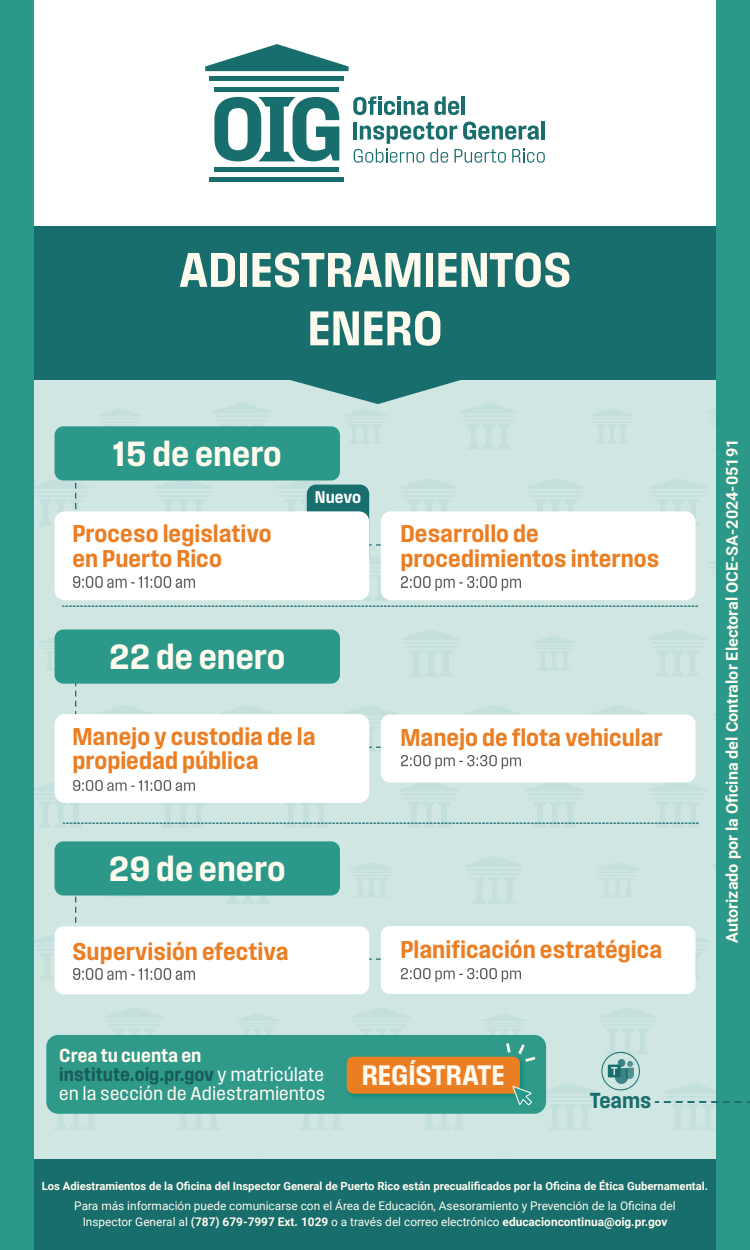
<style>
.page{position:relative;width:750px;height:1250px;background:#fff}
.page>*{position:absolute;margin:0;border:0;box-sizing:border-box;transform-origin:0 0}
.t1{font:51.06px/58.4px "Field Gothic No.54 Demi Compact";color:#fffaee;text-align:center}
.t2{font:36.75px "Field Gothic No.54 Demi Compact";color:#fffaee}
.t3{font:29.56px "Field Gothic No.54 Demi Compact";color:#fffaee}
.t4{font:25.56px/24.4px "Field Gothic No.54 Demi Compact";color:#eb7e23}
.t5{font:22.81px "Field Gothic No.54 Demi Compact";color:#186d6d}
.t6{font:19.88px/19.1px "Field Gothic No.54 Demi Compact";color:#185b59}
.t7{font:19.88px "Field Gothic No.52 Reg Compact";color:#fffaee}
.t8{font:17.88px "Field Gothic No.54 Demi Compact";letter-spacing:-.005em;color:#fff}
.t9{font:700 16.19px "Roboto";color:#fffaee}
.t10{font:11.88px/16.2px "Roboto";color:#fffaee;text-align:center}
.t11{font:700 11.25px "Roboto";color:#fffaee}
.s1{color:#fffaee}
.s2{font-family:"Field Gothic No.52 Reg Compact";color:#fff}
.s3{font-weight:700}
</style>
<div class="page">
<img style="left:33px;top:380px;width:684px;height:779px">
<div style="left:28px;top:1159px;width:689px;height:91px;background:#186d6d"></div>
<svg style="left:353px;top:96px;width:75px;height:19px"></svg>
<svg style="left:435px;top:96px;width:24px;height:19px"></svg>
<hr style="left:462px;top:96px;width:3px;height:19px;background:#186d6d">
<hr style="left:353px;top:122px;width:4px;height:17px;background:#186d6d">
<hr style="left:541px;top:121px;width:4px;height:18px;background:#186d6d">
<svg style="left:354px;top:122px;width:191px;height:41px"></svg>
<hr style="left:214px;top:87px;width:125px;height:4px;background:#186d6d">
<hr style="left:210px;top:77px;width:134px;height:4px;background:#186d6d">
<div style="left:210px;top:177px;width:134px;height:5px;background:#186d6d"></div>
<div style="left:214px;top:167px;width:125px;height:5px;background:#186d6d"></div>
<svg style="left:205px;top:44px;width:144px;height:27px"></svg>
<svg style="left:214px;top:97px;width:125px;height:64px"></svg>
<div style="left:31px;top:226px;width:689px;height:154px;background:#186d6d"></div>
<div style="left:0;top:0;width:33px;height:1250px;background:#2c9889"></div>
<img style="left:628px;top:1061px;width:5px;height:18px">
<img style="left:615px;top:1059px;width:13px;height:24px">
<svg style="left:608px;top:1065px;width:13px;height:12px"></svg>
<div style="left:602px;top:1052px;width:38px;height:38px;border:1px solid #186d6d;border-radius:50%"></div>
<div style="left:46px;top:1035px;width:500px;height:79px;background:#2f998a;border-radius:12px"></div>
<img style="left:346px;top:1056px;width:178px;height:41px">
<div style="left:347px;top:1057px;width:173px;height:37px;background:#eb7e23;border-radius:6px"></div>
<svg style="left:513px;top:1086px;width:19px;height:19px"></svg>
<svg style="left:504px;top:1043px;width:32px;height:21px"></svg>
<div style="left:717px;top:0;width:33px;height:1250px;background:#2c9889"></div>
<svg style="left:655px;top:1101px;width:86px;height:2px"></svg>
<svg style="left:63px;top:606px;width:635px;height:1px"></svg>
<svg style="left:63px;top:823px;width:635px;height:1px"></svg>
<svg style="left:75px;top:480px;width:1px;height:31px"></svg>
<svg style="left:295px;top:485px;width:111px;height:71px;background:#79acab"></svg>
<div style="left:55px;top:426px;width:285px;height:54px;background:#2c9889;border-radius:9px"></div>
<div style="left:55px;top:511px;width:314px;height:89px;background:#fff;border-radius:10px"></div>
<div style="left:381px;top:511px;width:314px;height:89px;background:#fff;border-radius:10px"></div>
<svg style="left:369px;top:747px;width:12px;height:1px"></svg>
<svg style="left:75px;top:684px;width:1px;height:30px"></svg>
<div style="left:55px;top:629px;width:285px;height:55px;background:#2c9889;border-radius:9px"></div>
<div style="left:55px;top:714px;width:314px;height:89px;background:#fff;border-radius:10px"></div>
<div style="left:381px;top:715px;width:314px;height:67px;background:#fff;border-radius:9px"></div>
<svg style="left:369px;top:958px;width:12px;height:2px"></svg>
<svg style="left:75px;top:896px;width:1px;height:30px"></svg>
<div style="left:55px;top:841px;width:285px;height:55px;background:#2c9889;border-radius:9px"></div>
<div style="left:55px;top:926px;width:314px;height:68px;background:#fff;border-radius:9px"></div>
<div style="left:381px;top:926px;width:314px;height:68px;background:#fff;border-radius:9px"></div>
<img style="left:73px;top:577px;width:121px;height:11px">
<img style="left:402px;top:577px;width:118px;height:13px">
<img style="left:73px;top:780px;width:121px;height:11px">
<img style="left:402px;top:755px;width:118px;height:14px">
<img style="left:73px;top:968px;width:121px;height:11px">
<img style="left:402px;top:969px;width:118px;height:13px">
<svg style="left:278px;top:380px;width:194px;height:24px;background:#7eb0ae"></svg>
<h1 class="t1" style="left:179px;top:243px;width:394px">ADIESTRAMIENTOS<br>ENERO</h1>
<h2 class="t2" style="left:113px;top:436px;width:171px">15 de enero</h2>
<h3 class="t8" style="left:315px;top:489px;width:48px">Nuevo</h3>
<h3 class="t4" style="left:72px;top:523px;width:201px">Proceso legislativo en Puerto Rico</h3>
<h3 class="t4" style="left:400px;top:523px;width:261px">Desarrollo de procedimientos internos</h3>
<h2 class="t2" style="left:109px;top:640px;width:178px">22 de enero</h2>
<h3 class="t4" style="left:72px;top:725px;width:245px">Manejo y custodia de la propiedad pública</h3>
<h3 class="t4" style="left:400px;top:726px;width:264px">Manejo de flota vehicular</h3>
<h2 class="t2" style="left:109px;top:851px;width:178px">29 de enero</h2>
<h3 class="t4" style="left:72px;top:940px;width:218px">Supervisión efectiva</h3>
<h3 class="t4" style="left:400px;top:939px;width:263px">Planificación estratégica</h3>
<h3 class="t9" style="left:726px;top:943px;width:506px;rotate:-90deg">Autorizado por la Oficina del Contralor Electoral OCE-SA-2024-05191</h3>
<h3 class="t6" style="left:59px;top:1046px;width:266px"><span class="s1">Crea tu cuenta en </span>institute.oig.pr.gov <span class="s2">y matricúlate</span></h3>
<h3 class="t7" style="left:59px;top:1084px;width:268px">en la sección de Adiestramientos</h3>
<h3 class="t3" style="left:362px;top:1062px;width:145px">REGÍSTRATE</h3>
<h3 class="t5" style="left:590px;top:1090px;width:63px">Teams</h3>
<p class="t11" style="left:42px;top:1181px;width:668px">Los Adiestramientos de la Oficina del Inspector General de Puerto Rico están precualificados por la Oficina de Ética Gubernamental.</p>
<p class="t10" style="left:74px;top:1199px;width:603px">Para más información puede comunicarse con el Área de Educación, Asesoramiento y Prevención de la Oficina del<br>Inspector General al <span class="s3">(787) 679-7997 Ext. 1029</span> o a través del correo electrónico <span class="s3">educacioncontinua@oig.pr.gov</span></p>
</div>
